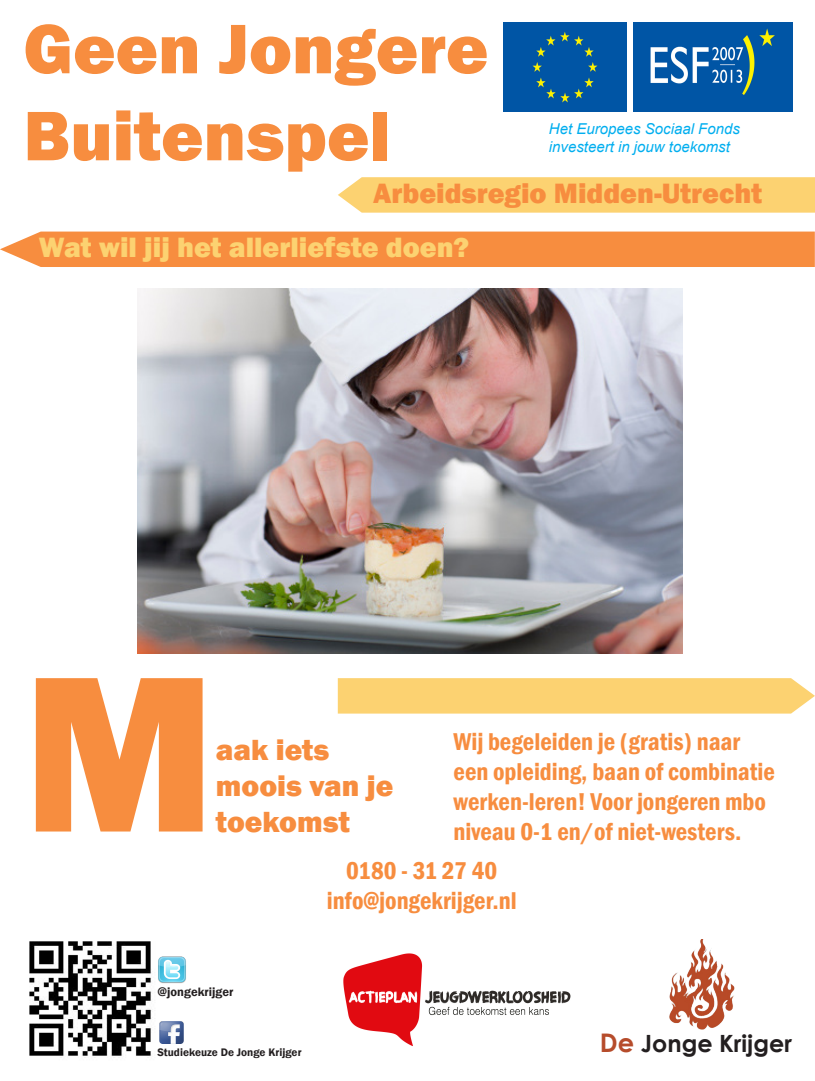
<style>
.page{position:relative;width:815px;height:1081px;background:#fff}
.page>*{position:absolute;margin:0;border:0;box-sizing:border-box;transform-origin:0 0}
.t1{font:800 230.06px "Franklin Gothic";color:#f78d3f}
.t2{font:800 72.5px/87px "Franklin Gothic";color:#f78d3f}
.t3{font:800 30px/36px "Franklin Gothic";color:#f78d3f}
.t4{font:800 28.75px "Franklin Gothic";color:#fcd271}
.t5{font:800 28.75px "Franklin Gothic";color:#f78d3f}
.t6{font:600 condensed 25px/30px "Franklin Gothic";color:#f78d3f}
.t7{font:700 23.75px "Century Gothic";color:#231f20}
.t8{font:italic 15px "Arial";color:#00aeef}
.t9{font:600 12.5px "Franklin Gothic";color:#231f20}
.t10{font:600 11.25px "Franklin Gothic";color:#231f20}
.s1{font-size:25.62px;color:#b64c2b}
</style>
<div class="page">
<img style="left:29px;top:941px;width:123px;height:117px">
<div style="left:338px;top:678px;width:477px;height:35px;background:#fcd271"></div>
<div style="left:0;top:232px;width:815px;height:35px;background:#f78d3f"></div>
<img style="left:669px;top:939px;width:66px;height:91px">
<img style="left:159px;top:1021px;width:25px;height:23px">
<img style="left:158px;top:956px;width:28px;height:27px">
<svg style="left:338px;top:177px;width:477px;height:36px;background:#fcd376"></svg>
<img style="left:343px;top:953px;width:228px;height:93px">
<img style="left:634px;top:22px;width:158px;height:90px">
<div style="left:503px;top:22px;width:124px;height:90px;background:#0055a5"></div>
<img style="left:137px;top:288px;width:545px;height:365px">
<p class="t2" style="left:24px;top:5px;width:466px">Geen Jongere<br>Buitenspel</p>
<p class="t8" style="left:549px;top:119px;width:192px">Het Europees Sociaal Fonds</p>
<p class="t8" style="left:549px;top:137px;width:182px">investeert in jouw toekomst</p>
<p class="t5" style="left:373px;top:174px;width:391px">Arbeidsregio Midden-Utrecht</p>
<p class="t4" style="left:39px;top:229px;width:432px">Wat wil jij het allerliefste doen?</p>
<p class="t1" style="left:22px;top:605px;width:195px">M</p>
<p class="t6" style="left:454px;top:726px;width:323px">Wij begeleiden je (gratis) naar een opleiding, baan of combinatie werken-leren! Voor jongeren mbo niveau 0-1 en/of niet-westers.</p>
<p class="t6" style="left:346px;top:855px;width:153px">0180 - 31 27 40</p>
<p class="t3" style="left:216px;top:731px;width:179px">aak iets moois van je toekomst</p>
<p class="t6" style="left:327px;top:885px;width:192px">info@jongekrijger.nl</p>
<p class="t9" style="left:157px;top:984px;width:77px">@jongekrijger</p>
<p class="t10" style="left:157px;top:1045px;width:146px">Studiekeuze De Jonge Krijger</p>
<p class="t7" style="left:600px;top:1025px;width:194px"><span class="s1">De</span> Jonge Krijger</p>
</div>
